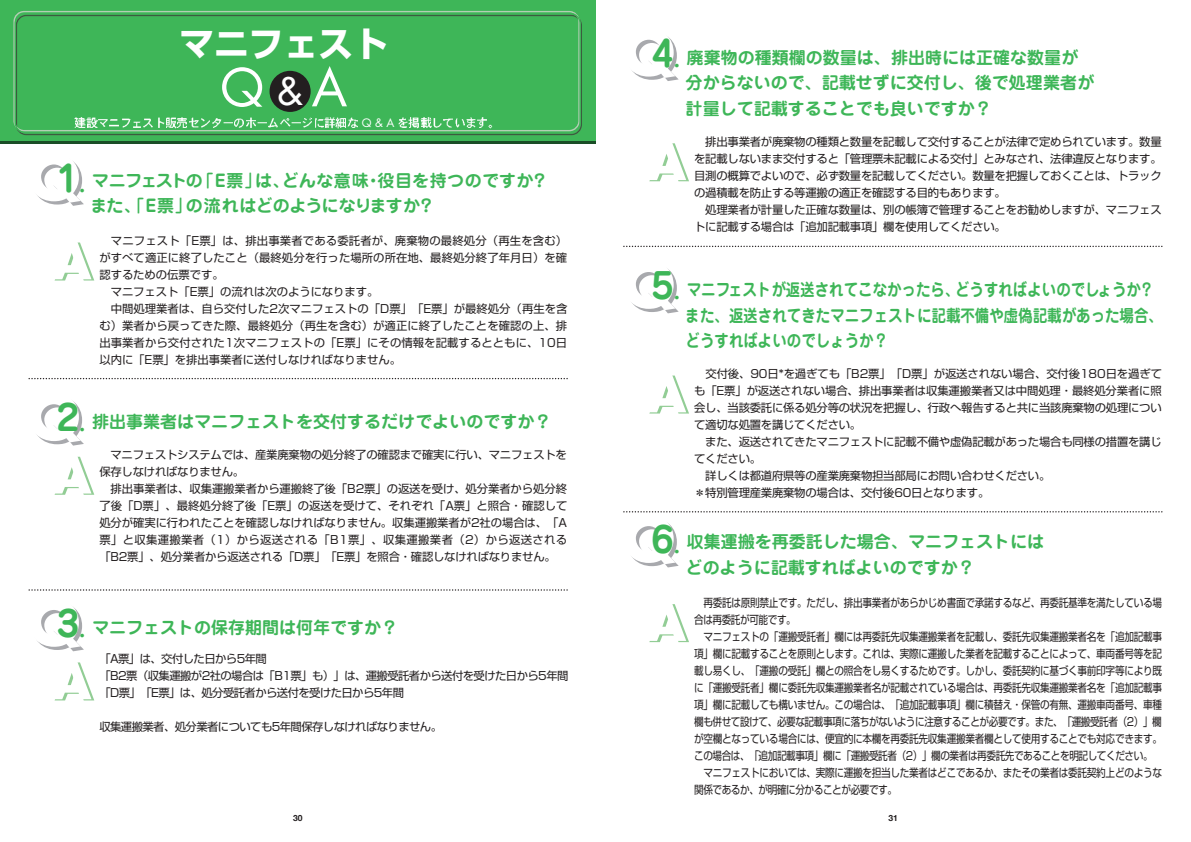
<style>
.page{position:relative;width:1191px;height:842px;background:#fff}
.page>*{position:absolute;margin:0;border:0;box-sizing:border-box;transform-origin:0 0}
.t1{font:51px "Futura";color:#fff}
.t2{font:700 35.4px "Jun 501 Pro";color:#3eb658}
.t3{font:700 34.7px "Shin Go Pro";color:#fff}
.t4{font:700 17px/25.5px "Jun 501 Pro";color:#3eb658}
.t5{font:700 17px/25.5px "Jun 501 Pro";color:#3eb658;scale:.85 1}
.t6{font:11.3px/17px "Shin Go Pro";letter-spacing:-.02em;color:#231f20}
.t7{font:11.3px/17px "Shin Go Pro";letter-spacing:-.02em;color:#231f20;scale:.85 1}
.t8{font:11.3px/17px "Shin Go Pro";letter-spacing:.005em;color:#231f20}
.t9{font:11.3px/17px "Shin Go Pro";letter-spacing:-.05em;color:#231f20}
.t10{font:11.3px "Futura";color:#fff}
.t11{font:700 8.5px "Helvetica Neue";color:#231f20}
.s1{font-size:36.8px}
.s2{font-size:19.8px}
.s3{font-size:35.4px}
</style>
<div class="page">
<div style="left:0;top:0;width:595px;height:142px;background:#3eb658"></div>
<div style="left:16px;top:15px;width:566px;height:120px;border:1px solid #757679;border-radius:10px"></div>
<div style="left:13px;top:11px;width:567px;height:120px;border:1px solid #e6e7e9;border-radius:10px"></div>
<div style="left:15px;top:13px;width:566px;height:120px;border:1px solid #3eb658;border-radius:10px"></div>
<hr style="left:0;top:142px;width:595px;height:2px;background:#6c6d70">
<svg style="left:37px;top:607px;width:47px;height:44px"></svg>
<svg style="left:55px;top:662px;width:39px;height:38px"></svg>
<svg style="left:37px;top:401px;width:47px;height:45px"></svg>
<svg style="left:54px;top:456px;width:40px;height:39px"></svg>
<svg style="left:37px;top:161px;width:47px;height:45px"></svg>
<svg style="left:55px;top:242px;width:39px;height:38px"></svg>
<svg style="left:29px;top:378px;width:538px;height:1px"></svg>
<div style="left:269px;top:71px;width:42px;height:41px;background:#231f20;border-radius:50%"></div>
<img style="left:74px;top:117px;width:284px;height:13px">
<img style="left:397px;top:117px;width:102px;height:13px">
<svg style="left:29px;top:589px;width:538px;height:2px"></svg>
<svg style="left:632px;top:37px;width:46px;height:44px"></svg>
<svg style="left:649px;top:143px;width:40px;height:38px"></svg>
<svg style="left:631px;top:268px;width:47px;height:45px"></svg>
<svg style="left:649px;top:375px;width:40px;height:38px"></svg>
<svg style="left:624px;top:246px;width:538px;height:1px"></svg>
<svg style="left:649px;top:604px;width:40px;height:38px"></svg>
<svg style="left:623px;top:511px;width:539px;height:56px"></svg>
<h3 class="t3" style="left:179px;top:16px;width:210px">マニフェスト</h3>
<h1 class="t1" style="left:220px;top:52px;width:129px">Q<span class="s1">&amp;</span>A</h1>
<p class="t10" style="left:362px;top:116px;width:34px">Q &amp; A</p>
<h2 class="t2" style="left:57px;top:150px;width:30px">1<span class="s2">.</span></h2>
<h3 class="t4" style="left:91px;top:166px;width:459px">マニフェストの「E票」は、どんな意味・役目を持つのですか？また、「E票」の流れはどのようになりますか？</h3>
<p class="t8" style="left:99px;top:231px;width:469px">　マニフェスト「E票」は、排出事業者である委託者が、廃棄物の最終処分（再生を含む）がすべて適正に終了したこと（最終処分を行った場所の所在地、最終処分終了年月日）を確認するための伝票です。<br>　マニフェスト「E票」の流れは次のようになります。<br>　中間処理業者は、自ら交付した2次マニフェストの「D票」「E票」が最終処分（再生を含む）業者から戻ってきた際、最終処分（再生を含む）が適正に終了したことを確認の上、排出事業者から交付された1次マニフェストの「E票」にその情報を記載するとともに、10日以内に「E票」を排出事業者に送付しなければなりません。</p>
<h3 class="t4" style="left:57px;top:407px;width:496px"><span class="s3">2</span><span class="s2">.</span> 排出事業者はマニフェストを交付するだけでよいのですか？</h3>
<p class="t6" style="left:99px;top:445px;width:469px">　マニフェストシステムでは、産業廃棄物の処分終了の確認まで確実に行い、マニフェストを保存しなければなりません。<br>　排出事業者は、収集運搬業者から運搬終了後「B2票」の返送を受け、処分業者から処分終了後「D票」、最終処分終了後「E票」の返送を受けて、それぞれ「A票」と照合・確認して処分が確実に行われたことを確認しなければなりません。収集運搬業者が2社の場合は、「A票」と収集運搬業者（1）から返送される「B1票」、収集運搬業者（2）から返送される「B2票」、処分業者から返送される「D票」「E票」を照合・確認しなければなりません。</p>
<h3 class="t4" style="left:57px;top:613px;width:343px"><span class="s3">3</span><span class="s2">.</span> マニフェストの保存期間は何年ですか？</h3>
<p class="t9" style="left:99px;top:649px;width:470px">「A票」は、交付した日から5年間<br>「B2票（収集運搬が2社の場合は「B1票」も）」は、運搬受託者から送付を受けた日から5年間「D票」「E票」は、処分受託者から送付を受けた日から5年間</p>
<p class="t9" style="left:99px;top:717px;width:344px">収集運搬業者、処分業者についても5年間保存しなければなりません。</p>
<h3 class="t4" style="left:685px;top:43px;width:410px;text-indent:-34px"><span class="s3">4</span><span class="s2">.</span> 廃棄物の種類欄の数量は、排出時には正確な数量が分からないので、記載せずに交付し、後で処理業者が計量して記載することでも良いですか？</h3>
<p class="t6" style="left:694px;top:132px;width:469px">　排出事業者が廃棄物の種類と数量を記載して交付することが法律で定められています。数量を記載しないまま交付すると「管理票未記載による交付」とみなされ、法律違反となります。目測の概算でよいので、必ず数量を記載してください。数量を把握しておくことは、トラックの過積載を防止する等運搬の適正を確認する目的もあります。<br>　処理業者が計量した正確な数量は、別の帳簿で管理することをお勧めしますが、マニフェストに記載する場合は「追加記載事項」欄を使用してください。</p>
<h3 class="t5" style="left:685px;top:275px;width:563px;text-indent:-34px"><span class="s3">5</span><span class="s2">.</span> マニフェストが返送されてこなかったら、どうすればよいのでしょうか？また、返送されてきたマニフェストに記載不備や虚偽記載があった場合、どうすればよいのでしょうか？</h3>
<p class="t6" style="left:694px;top:364px;width:469px">　交付後、90日*を過ぎても「B2票」「D票」が返送されない場合、交付後180日を過ぎても「E票」が返送されない場合、排出事業者は収集運搬業者又は中間処理・最終処分業者に照会し、当該委託に係る処分等の状況を把握し、行政へ報告すると共に当該廃棄物の処理について適切な処置を講じてください。<br>　また、返送されてきたマニフェストに記載不備や虚偽記載があった場合も同様の措置を講じてください。<br>　詳しくは都道府県等の産業廃棄物担当部局にお問い合わせください。<br>＊特別管理産業廃棄物の場合は、交付後60日となります。</p>
<h3 class="t4" style="left:685px;top:527px;width:360px;text-indent:-34px"><span class="s3">6</span><span class="s2">.</span> 収集運搬を再委託した場合、マニフェストにはどのように記載すればよいのですか？</h3>
<p class="t7" style="left:694px;top:592px;width:552px">　再委託は原則禁止です。ただし、排出事業者があらかじめ書面で承諾するなど、再委託基準を満たしている場合は再委託が可能です。<br>　マニフェストの「運搬受託者」欄には再委託先収集運搬業者を記載し、委託先収集運搬業者名を「追加記載事項」欄に記載することを原則とします。これは、実際に運搬した業者を記載することによって、車両番号等を記載し易くし、「運搬の受託」欄との照合をし易くするためです。しかし、委託契約に基づく事前印字等により既に「運搬受託者」欄に委託先収集運搬業者名が記載されている場合は、再委託先収集運搬業者名を「追加記載事項」欄に記載しても構いません。この場合は、「追加記載事項」欄に積替え・保管の有無、運搬車両番号、車種欄も併せて設けて、必要な記載事項に落ちがないように注意することが必要です。また、「運搬受託者（2）」欄が空欄となっている場合には、便宜的に本欄を再委託先収集運搬業者欄として使用することでも対応できます。この場合は、「追加記載事項」欄に「運搬受託者（2）」欄の業者は再委託先であることを明記してください。　マニフェストにおいては、実際に運搬を担当した業者はどこであるか、またその業者は委託契約上どのような関係であるか、が明確に分かることが必要です。</p>
<p class="t11" style="left:293px;top:810px;width:11px">30</p>
<p class="t11" style="left:888px;top:810px;width:11px">31</p>
</div>
